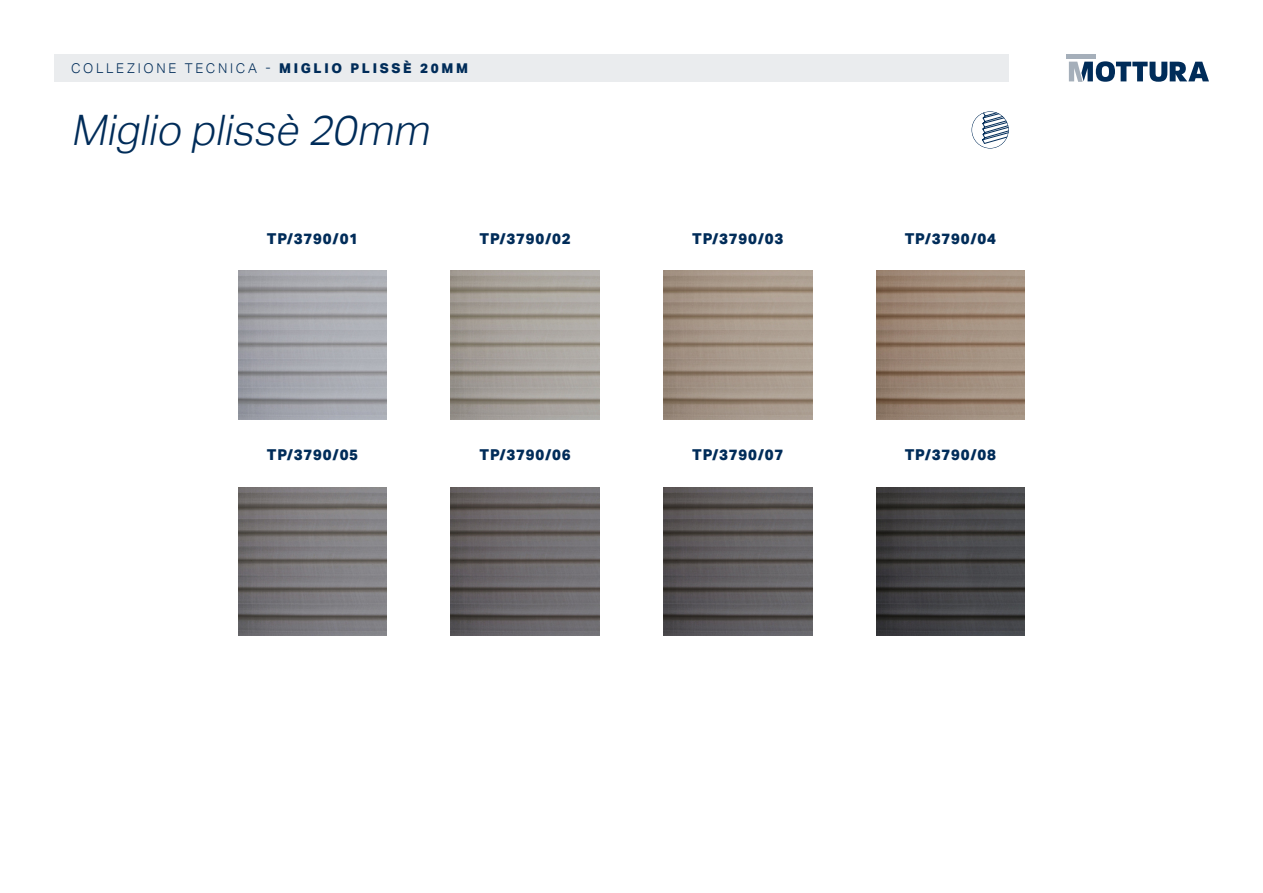
<style>
.page{position:relative;width:1263px;height:893px;background:#fff}
.page>*{position:absolute;margin:0;border:0;box-sizing:border-box;transform-origin:0 0}
.t1{font:italic 300 42px "Aktiv Grotesk";color:#002c59}
.t2{font:800 15px "Aktiv Grotesk";letter-spacing:.05em;color:#002c59}
.t3{font:300 13.5px "Aktiv Grotesk";letter-spacing:.2em;color:#002c59}
.s1{font-weight:800}
</style>
<div class="page">
<div style="left:54px;top:54px;width:955px;height:28px;background:#eaecee"></div>
<hr style="left:1066px;top:54px;width:29px;height:4px;background:#a5afba">
<svg style="left:1069px;top:61px;width:140px;height:21px"></svg>
<svg style="left:980px;top:111px;width:29px;height:33px"></svg>
<div style="left:971px;top:111px;width:38px;height:38px;border:1px solid #002c59;border-radius:50%"></div>
<img style="left:238px;top:271px;width:149px;height:148px">
<img style="left:451px;top:271px;width:149px;height:148px">
<img style="left:663px;top:271px;width:149px;height:148px">
<img style="left:876px;top:271px;width:149px;height:148px">
<img style="left:238px;top:487px;width:149px;height:149px">
<img style="left:451px;top:487px;width:149px;height:149px">
<img style="left:663px;top:487px;width:149px;height:149px">
<img style="left:876px;top:487px;width:149px;height:149px">
<p class="t3" style="left:71px;top:60px;width:398px">COLLEZIONE TECNICA - <span class="s1">MIGLIO PLISSÈ 20MM</span></p>
<p class="t1" style="left:71px;top:106px;width:374px">Miglioplissè20mm</p>
<p class="t2" style="left:267px;top:230px;width:93px">TP/3790/01</p>
<p class="t2" style="left:479px;top:230px;width:93px">TP/3790/02</p>
<p class="t2" style="left:692px;top:230px;width:93px">TP/3790/03</p>
<p class="t2" style="left:905px;top:230px;width:93px">TP/3790/04</p>
<p class="t2" style="left:267px;top:446px;width:93px">TP/3790/05</p>
<p class="t2" style="left:479px;top:446px;width:93px">TP/3790/06</p>
<p class="t2" style="left:692px;top:446px;width:93px">TP/3790/07</p>
<p class="t2" style="left:905px;top:446px;width:93px">TP/3790/08</p>
</div>
